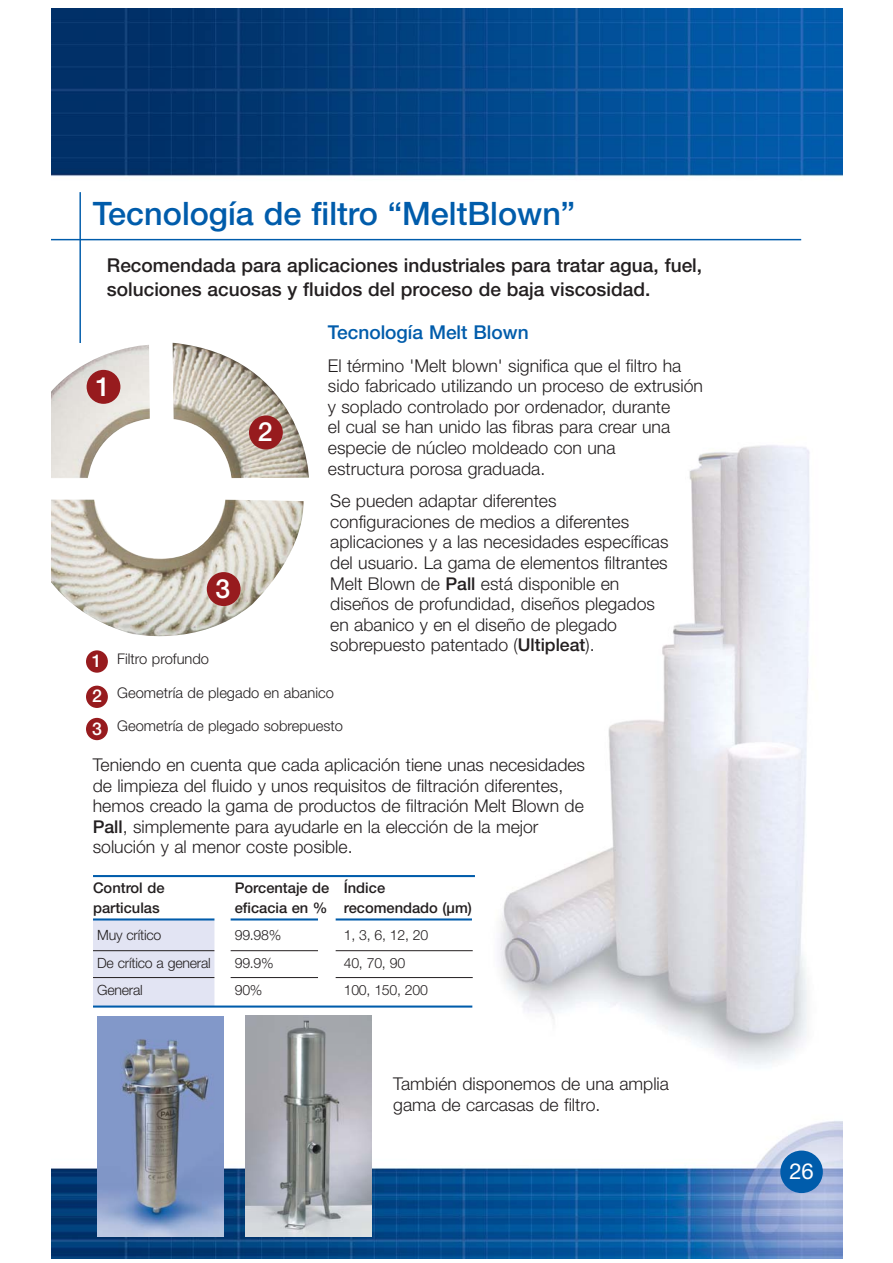
<style>
.page{position:relative;width:893px;height:1263px;background:#fff}
.page>*{position:absolute;margin:0;border:0;box-sizing:border-box;transform-origin:0 0}
.t1{font:500 32.4px "Helvetica Neue";color:#005cab}
.t2{font:500 26.4px "Helvetica Neue";color:#fff}
.t3{font:22.05px "Helvetica Neue";color:#fff}
.t4{font:500 19.05px/23.5px "Helvetica Neue";color:#231f20}
.t5{font:500 19.05px "Helvetica Neue";color:#005cab}
.t6{font:300 17.7px/20.5px "Helvetica Neue";color:#231f20}
.t7{font:500 17.7px/35.2px "Helvetica Neue";color:#fff}
.t8{font:300 14.7px "Helvetica Neue";color:#231f20}
.t9{font:500 14.7px "Helvetica Neue";color:#231f20}
.t10{font:300 14.1px "Helvetica Neue";letter-spacing:-.015em;color:#231f20}
.s1{font-weight:500}
</style>
<div class="page">
<img style="left:51px;top:1114px;width:792px;height:145px">
<img style="left:51px;top:9px;width:792px;height:232px">
<hr style="left:79px;top:192px;width:2px;height:233px;background:#005cab">
<hr style="left:51px;top:239px;width:750px;height:1px;background:#005cab">
<div style="left:780px;top:1151px;width:43px;height:42px;background:#005cab;border-radius:50%"></div>
<div style="left:51px;top:343px;width:269px;height:300px;background:#fff"></div>
<img style="left:51px;top:345px;width:99px;height:133px">
<img style="left:173px;top:343px;width:136px;height:135px">
<img style="left:51px;top:500px;width:253px;height:136px">
<div style="left:87px;top:370px;width:33px;height:34px;background:#971b1e;border-radius:50%"></div>
<div style="left:249px;top:415px;width:34px;height:34px;background:#971b1e;border-radius:50%"></div>
<div style="left:207px;top:572px;width:34px;height:34px;background:#971b1e;border-radius:50%"></div>
<img style="left:499px;top:445px;width:311px;height:620px">
<div style="left:86px;top:650px;width:22px;height:23px;background:#971b1e;border-radius:50%"></div>
<div style="left:86px;top:686px;width:22px;height:22px;background:#971b1e;border-radius:50%"></div>
<div style="left:86px;top:718px;width:22px;height:22px;background:#971b1e;border-radius:50%"></div>
<img style="left:246px;top:1016px;width:126px;height:221px">
<img style="left:98px;top:1016px;width:125px;height:221px">
<div style="left:93px;top:920px;width:131px;height:87px;background:#e2e4f3"></div>
<hr style="left:93px;top:918px;width:379px;height:3px;background:#005cab">
<hr style="left:93px;top:875px;width:382px;height:2px;background:#005cab">
<hr style="left:93px;top:950px;width:380px;height:1px;background:#231f20">
<hr style="left:93px;top:977px;width:380px;height:1px;background:#231f20">
<div style="left:214px;top:914px;width:17px;height:98px;background:#fff"></div>
<div style="left:318px;top:914px;width:18px;height:82px;background:#fff"></div>
<hr style="left:93px;top:1006px;width:379px;height:2px;background:#005cab">
<h1 class="t1" style="left:93px;top:202px;width:484px">Tecnología de filtro “MeltBlown”</h1>
<p class="t4" style="left:107px;top:256px;width:597px">Recomendada para aplicaciones industriales para tratar agua, fuel, soluciones acuosas y fluidos del proceso de baja viscosidad.</p>
<h2 class="t2" style="left:95px;top:377px;width:16px">1</h2>
<p class="t7" style="left:92px;top:645px;width:12px">1<br>2</p>
<p class="t7" style="left:92px;top:712px;width:11px">3</p>
<h2 class="t2" style="left:258px;top:422px;width:16px">2</h2>
<p class="t5" style="left:328px;top:325px;width:202px">Tecnología Melt Blown</p>
<p class="t6" style="left:328px;top:357px;width:377px">El término 'Melt blown' significa que el filtro ha sido fabricado utilizando un proceso de extrusión y soplado controlado por ordenador, durante<br>el cual se han unido las fibras para crear una especie de núcleo moldeado con una<br>estructura porosa graduada.</p>
<p class="t6" style="left:330px;top:492px;width:340px">Se pueden adaptar diferentes configuraciones de medios a diferentes aplicaciones y a las necesidades específicas del usuario. La gama de elementos filtrantes Melt Blown de <span class="s1">Pall</span> está disponible en diseños de profundidad, diseños plegados en abanico y en el diseño de plegado sobrepuesto patentado (<span class="s1">Ultipleat</span>).</p>
<h2 class="t2" style="left:216px;top:579px;width:16px">3</h2>
<p class="t8" style="left:117px;top:654px;width:93px">Filtro profundo</p>
<p class="t8" style="left:117px;top:687px;width:218px">Geometría de plegado en abanico</p>
<p class="t8" style="left:117px;top:721px;width:227px">Geometría de plegado sobrepuesto</p>
<p class="t6" style="left:93px;top:756px;width:494px">Teniendo en cuenta que cada aplicación tiene unas necesidades de limpieza del fluido y unos requisitos de filtración diferentes, hemos creado la gama de productos de filtración Melt Blown de <span class="s1">Pall</span>, simplemente para ayudarle en la elección de la mejor solución y al menor coste posible.</p>
<p class="t9" style="left:93px;top:882px;width:73px">Control de</p>
<p class="t9" style="left:235px;top:882px;width:152px">Porcentaje de Índice</p>
<p class="t9" style="left:93px;top:903px;width:68px">particulas</p>
<p class="t9" style="left:235px;top:903px;width:239px">eficacia en % recomendado (µm)</p>
<p class="t10" style="left:97px;top:930px;width:66px">Muy crítico</p>
<p class="t10" style="left:235px;top:930px;width:48px">99.98%</p>
<p class="t10" style="left:344px;top:930px;width:86px">1, 3, 6, 12, 20</p>
<p class="t10" style="left:97px;top:958px;width:115px">De crítico a general</p>
<p class="t10" style="left:235px;top:958px;width:41px">99.9%</p>
<p class="t10" style="left:344px;top:958px;width:63px">40, 70, 90</p>
<p class="t10" style="left:97px;top:985px;width:47px">General</p>
<p class="t10" style="left:235px;top:985px;width:29px">90%</p>
<p class="t10" style="left:344px;top:985px;width:86px">100, 150, 200</p>
<p class="t6" style="left:393px;top:1075px;width:277px">También disponemos de una amplia gama de carcasas de filtro.</p>
<p class="t3" style="left:789px;top:1163px;width:26px">26</p>
</div>
